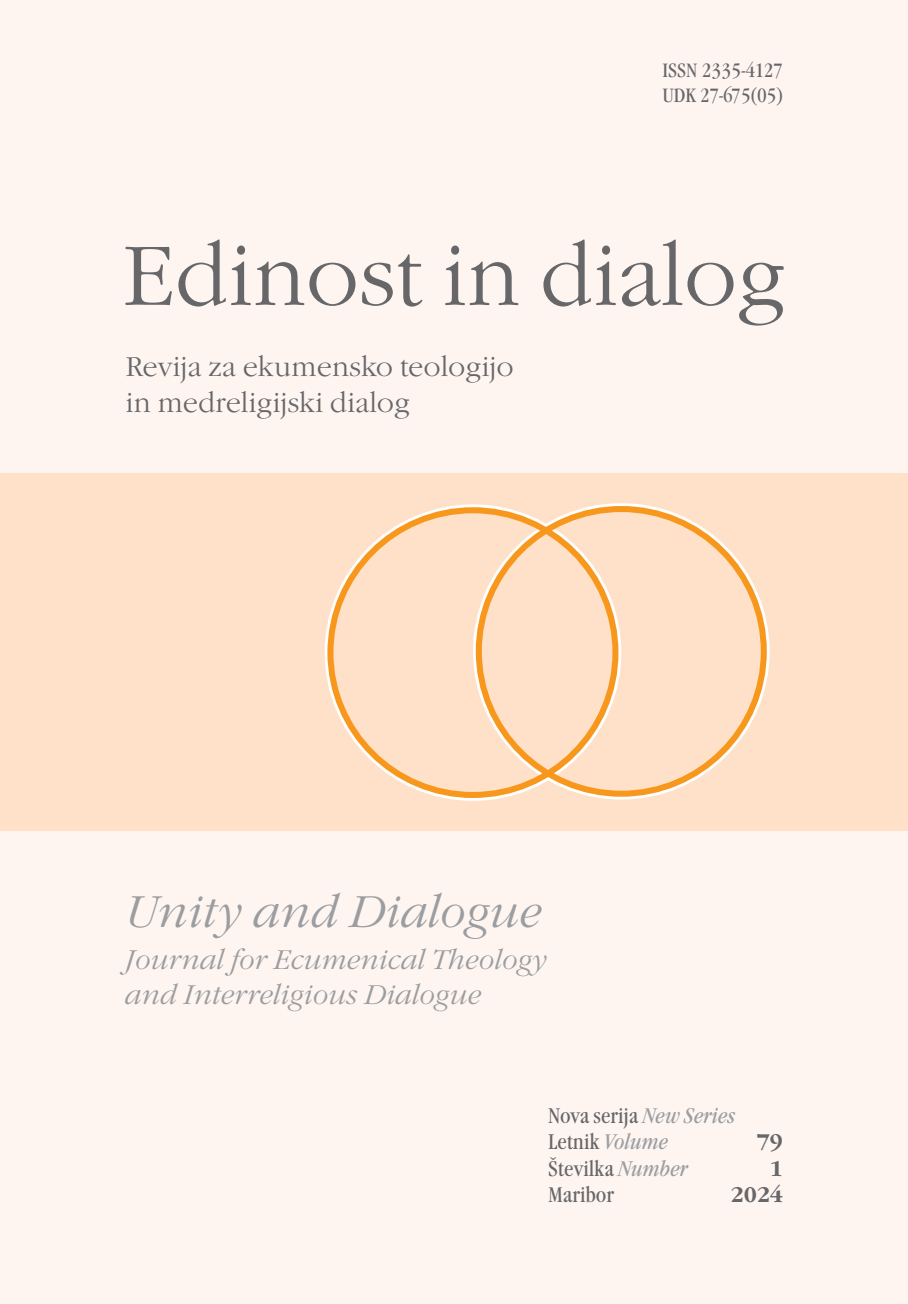
<style>
.page{position:relative;width:908px;height:1304px;background:#fff}
.page>*{position:absolute;margin:0;border:0;box-sizing:border-box;transform-origin:0 0}
.t1{font:86.6px "Garamond Itc TOT Ligh";letter-spacing:-.005em;color:#67676a}
.t2{font:46px "Garamond Itc TOT Ligh Ital";color:#9b9da0}
.t3{font:28px/35.4px "Garamond Itc TOT Ligh Ital";letter-spacing:-.005em;color:#9b9da0}
.t4{font:28px/35.4px "Garamond Itc TOT Ligh";letter-spacing:-.005em;color:#67676a}
.t5{font:condensed 22px/26.4px "Garamond Itc TOT";color:#67676a}
.t6{font:700 22px "Garamond Itc TOT";color:#67676a}
.t7{font:condensed 20px/25.4px "Garamond Itc TOT";color:#67676a}
.s1{font-style:italic;color:#9b9da0}
</style>
<div class="page">
<div style="left:0;top:0;width:907px;height:1304px;background:#fef5f1"></div>
<div style="left:0;top:473px;width:907px;height:358px;background:#fee1c8"></div>
<svg style="left:324px;top:503px;width:445px;height:298px"></svg>
<p class="t7" style="left:662px;top:58px;width:122px">ISSN 2335-4127<br>UDK 27-675(05)</p>
<h1 class="t1" style="left:122px;top:228px;width:665px">Edinost in dialog</h1>
<p class="t4" style="left:125px;top:350px;width:389px">Revija za ekumensko teologijo in medreligijski dialog</p>
<h2 class="t2" style="left:125px;top:887px;width:419px">Unity and Dialogue</h2>
<p class="t3" style="left:125px;top:942px;width:423px">Journal for Ecumenical Theology and Interreligious Dialogue</p>
<p class="t5" style="left:548px;top:1102px;width:189px">Nova serija <span class="s1">New Series<br></span>Letnik <span class="s1">Volume</span></p>
<p class="t6" style="left:756px;top:1129px;width:28px">79</p>
<p class="t5" style="left:548px;top:1155px;width:141px">Številka <span class="s1">Number</span></p>
<p class="t6" style="left:769px;top:1155px;width:15px">1</p>
<p class="t5" style="left:548px;top:1182px;width:68px">Maribor</p>
<p class="t6" style="left:730px;top:1182px;width:54px">2024</p>
</div>
